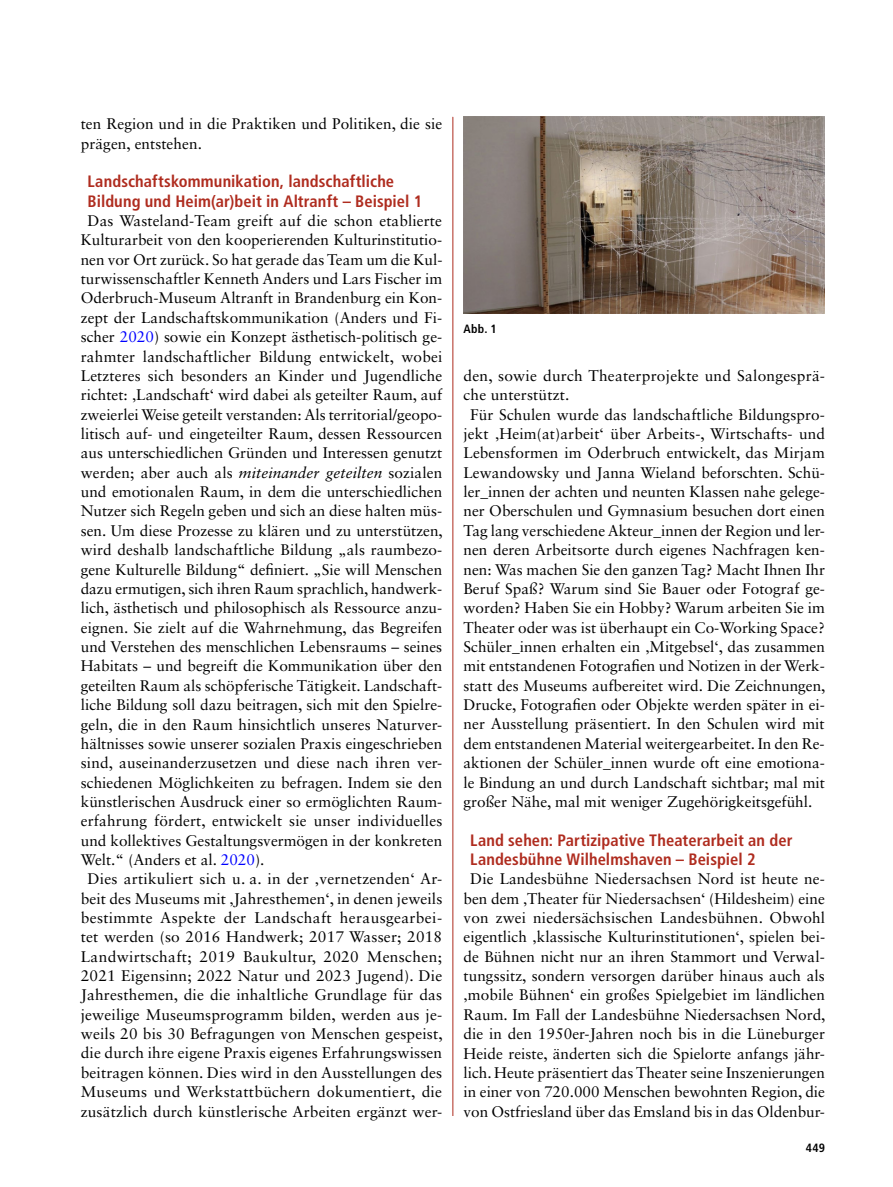
<style>
.page{position:relative;width:893px;height:1187px;background:#fff}
.page>*{position:absolute;margin:0;border:0;box-sizing:border-box;transform-origin:0 0}
.t1{font:700 condensed 16.5px/19.4px "Frutiger";letter-spacing:.005em;color:#af2c1f}
.t2{font:15.3px/19.4px "Sabon LT Std";color:#000}
.t3{font:15.3px "Sabon LT Std";letter-spacing:.02em;color:#000}
.t4{font:15.3px "Sabon LT Std";letter-spacing:.025em;color:#000}
.t5{font:700 condensed 12px "Frutiger";letter-spacing:.025em;color:#000}
.s1{color:#00f}
.s2{font-style:italic}
</style>
<div class="page">
<hr style="left:453px;top:117px;width:1px;height:999px;background:#af2c1f">
<img style="left:463px;top:117px;width:362px;height:196px">
<p class="t2" style="left:81px;top:114px;width:363px">ten Region und in die Praktiken und Politiken, die sie prägen, entstehen.</p>
<p class="t1" style="left:88px;top:172px;width:336px">Landschaftskommunikation, landschaftliche<br>Bildung und Heim(ar)beit in Altranft – Beispiel 1</p>
<p class="t2" style="left:88px;top:211px;width:356px">Das Wasteland-Team greift auf die schon etablierte</p>
<p class="t2" style="left:81px;top:230px;width:363px">Kulturarbeit von den kooperierenden Kulturinstitutio‑</p>
<p class="t2" style="left:81px;top:249px;width:363px">nen vor Ort zurück. So hat gerade das Team um die Kul‑</p>
<p class="t2" style="left:81px;top:269px;width:363px">turwissenschaftler Kenneth Anders und Lars Fischer im</p>
<p class="t2" style="left:81px;top:288px;width:363px">Oderbruch-Museum Altranft in Brandenburg ein Kon‑</p>
<p class="t2" style="left:81px;top:307px;width:363px">zept der Landschaftskommunikation (Anders und Fi‑</p>
<p class="t2" style="left:81px;top:327px;width:363px">scher <span class="s1">2020</span>) sowie ein Konzept ästhetisch-politisch ge‑</p>
<p class="t2" style="left:81px;top:346px;width:363px">rahmter landschaftlicher Bildung entwickelt, wobei</p>
<p class="t2" style="left:81px;top:366px;width:363px">Letzteres sich besonders an Kinder und Jugendliche</p>
<p class="t2" style="left:81px;top:385px;width:363px">richtet: ‚Landschaft‘ wird dabei als geteilter Raum, auf</p>
<p class="t2" style="left:81px;top:404px;width:363px">zweierlei Weise geteilt verstanden: Als territorial/geopo‑</p>
<p class="t2" style="left:81px;top:424px;width:363px">litisch auf- und eingeteilter Raum, dessen Ressourcen</p>
<p class="t2" style="left:81px;top:443px;width:363px">aus unterschiedlichen Gründen und Interessen genutzt</p>
<p class="t2" style="left:81px;top:462px;width:363px">werden; aber auch als <span class="s2">miteinander geteilten</span> sozialen</p>
<p class="t2" style="left:81px;top:482px;width:363px">und emotionalen Raum, in dem die unterschiedlichen</p>
<p class="t2" style="left:81px;top:501px;width:363px">Nutzer sich Regeln geben und sich an diese halten müs‑</p>
<p class="t2" style="left:81px;top:520px;width:363px">sen. Um diese Prozesse zu klären und zu unterstützen,</p>
<p class="t2" style="left:81px;top:540px;width:363px">wird deshalb landschaftliche Bildung „als raumbezo‑</p>
<p class="t2" style="left:81px;top:559px;width:363px">gene Kulturelle Bildung“ definiert. „Sie will Menschen</p>
<p class="t2" style="left:81px;top:578px;width:363px">dazu ermutigen, sich ihren Raum sprachlich, handwerk‑</p>
<p class="t2" style="left:81px;top:598px;width:363px">lich, ästhetisch und philosophisch als Ressource anzu‑</p>
<p class="t2" style="left:81px;top:617px;width:363px">eignen. Sie zielt auf die Wahrnehmung, das Begreifen</p>
<p class="t2" style="left:81px;top:637px;width:363px">und Verstehen des menschlichen Lebensraums – seines</p>
<p class="t2" style="left:81px;top:656px;width:363px">Habitats – und begreift die Kommunikation über den</p>
<p class="t2" style="left:81px;top:675px;width:363px">geteilten Raum als schöpferische Tätigkeit. Landschaft‑</p>
<p class="t2" style="left:81px;top:695px;width:363px">liche Bildung soll dazu beitragen, sich mit den Spielre‑</p>
<p class="t2" style="left:81px;top:714px;width:363px">geln, die in den Raum hinsichtlich unseres Naturver‑</p>
<p class="t2" style="left:81px;top:733px;width:363px">hältnisses sowie unserer sozialen Praxis eingeschrieben</p>
<p class="t2" style="left:81px;top:753px;width:363px">sind, auseinanderzusetzen und diese nach ihren ver‑</p>
<p class="t2" style="left:81px;top:772px;width:363px">schiedenen Möglichkeiten zu befragen. Indem sie den</p>
<p class="t2" style="left:81px;top:791px;width:363px">künstlerischen Ausdruck einer so ermöglichten Raum‑</p>
<p class="t2" style="left:81px;top:811px;width:363px">erfahrung fördert, entwickelt sie unser individuelles</p>
<p class="t2" style="left:81px;top:830px;width:363px">und kollektives Gestaltungsvermögen in der konkreten</p>
<p class="t2" style="left:81px;top:849px;width:185px">Welt.“ (Anders et al. <span class="s1">2020</span>).</p>
<p class="t2" style="left:88px;top:869px;width:356px">Dies artikuliert sich u. a. in der ‚vernetzenden‘ Ar‑</p>
<p class="t2" style="left:81px;top:888px;width:363px">beit des Museums mit ‚Jahresthemen‘, in denen jeweils</p>
<p class="t4" style="left:81px;top:908px;width:363px">bestimmte Aspekte der Landschaft herausgearbei‑</p>
<p class="t2" style="left:81px;top:927px;width:363px">tet werden (so 2016 Handwerk; 2017 Wasser; 2018</p>
<p class="t3" style="left:81px;top:947px;width:363px">Landwirtschaft; 2019 Baukultur, 2020 Menschen;</p>
<p class="t2" style="left:81px;top:965px;width:363px">2021 Eigensinn; 2022 Natur und 2023 Jugend). Die</p>
<p class="t2" style="left:81px;top:985px;width:363px">Jahresthemen, die die inhaltliche Grundlage für das</p>
<p class="t2" style="left:81px;top:1004px;width:363px">jeweilige Museumsprogramm bilden, werden aus je‑</p>
<p class="t2" style="left:81px;top:1023px;width:363px">weils 20 bis 30 Befragungen von Menschen gespeist,</p>
<p class="t2" style="left:81px;top:1043px;width:363px">die durch ihre eigene Praxis eigenes Erfahrungswissen</p>
<p class="t2" style="left:81px;top:1062px;width:363px">beitragen können. Dies wird in den Ausstellungen des</p>
<p class="t3" style="left:81px;top:1082px;width:363px">Museums und Werkstattbüchern dokumentiert, die</p>
<p class="t2" style="left:81px;top:1101px;width:363px">zusätzlich durch künstlerische Arbeiten ergänzt wer‑</p>
<p class="t5" style="left:463px;top:321px;width:35px">Abb. 1</p>
<p class="t2" style="left:463px;top:365px;width:363px">den, sowie durch Theaterprojekte und Salongesprä‑</p>
<p class="t2" style="left:463px;top:385px;width:107px">che unterstützt.</p>
<p class="t2" style="left:470px;top:404px;width:356px">Für Schulen wurde das landschaftliche Bildungspro‑</p>
<p class="t2" style="left:463px;top:424px;width:363px">jekt ‚Heim(at)arbeit‘ über Arbeits‑, Wirtschafts- und</p>
<p class="t2" style="left:463px;top:443px;width:363px">Lebensformen im Oderbruch entwickelt, das Mirjam</p>
<p class="t2" style="left:463px;top:462px;width:363px">Lewandowsky und Janna Wieland beforschten. Schü‑</p>
<p class="t2" style="left:463px;top:482px;width:363px">ler_innen der achten und neunten Klassen nahe gelege‑</p>
<p class="t2" style="left:463px;top:501px;width:363px">ner Oberschulen und Gymnasium besuchen dort einen</p>
<p class="t2" style="left:463px;top:520px;width:363px">Tag lang verschiedene Akteur_innen der Region und ler‑</p>
<p class="t2" style="left:463px;top:540px;width:363px">nen deren Arbeitsorte durch eigenes Nachfragen ken‑</p>
<p class="t2" style="left:463px;top:559px;width:363px">nen: Was machen Sie den ganzen Tag? Macht Ihnen Ihr</p>
<p class="t2" style="left:463px;top:578px;width:363px">Beruf Spaß? Warum sind Sie Bauer oder Fotograf ge‑</p>
<p class="t2" style="left:463px;top:598px;width:363px">worden? Haben Sie ein Hobby? Warum arbeiten Sie im</p>
<p class="t2" style="left:463px;top:617px;width:363px">Theater oder was ist überhaupt ein Co-Working Space?</p>
<p class="t2" style="left:463px;top:636px;width:363px">Schüler_innen erhalten ein ‚Mitgebsel‘, das zusammen</p>
<p class="t2" style="left:463px;top:656px;width:363px">mit entstandenen Fotografien und Notizen in der Werk‑</p>
<p class="t2" style="left:463px;top:675px;width:364px">statt des Museums aufbereitet wird. Die Zeichnungen,</p>
<p class="t2" style="left:463px;top:695px;width:363px">Drucke, Fotografien oder Objekte werden später in ei‑</p>
<p class="t2" style="left:463px;top:714px;width:363px">ner Ausstellung präsentiert. In den Schulen wird mit</p>
<p class="t2" style="left:463px;top:733px;width:363px">dem entstandenen Material weitergearbeitet. In den Re‑</p>
<p class="t2" style="left:463px;top:753px;width:363px">aktionen der Schüler_innen wurde oft eine emotiona‑</p>
<p class="t2" style="left:463px;top:772px;width:363px">le Bindung an und durch Landschaft sichtbar; mal mit</p>
<p class="t2" style="left:463px;top:791px;width:350px">großer Nähe, mal mit weniger Zugehörigkeitsgefühl.</p>
<p class="t1" style="left:470px;top:830px;width:324px">Land sehen: Partizipative Theaterarbeit an der<br>Landesbühne Wilhelmshaven – Beispiel 2</p>
<p class="t2" style="left:463px;top:869px;width:363px;text-align:center">Die Landesbühne Niedersachsen Nord ist heute ne‑ ben dem ‚Theater für Niedersachsen‘ (Hildesheim) eine von zwei niedersächsischen Landesbühnen. Obwohl eigentlich ‚klassische Kulturinstitutionen‘, spielen bei‑ de Bühnen nicht nur an ihren Stammort und Verwal‑ tungssitz, sondern versorgen darüber hinaus auch als ‚mobile Bühnen‘ ein großes Spielgebiet im ländlichen Raum. Im Fall der Landesbühne Niedersachsen Nord, die in den 1950er-Jahren noch bis in die Lüneburger Heide reiste, änderten sich die Spielorte anfangs jähr‑ lich. Heute präsentiert das Theater seine Inszenierungen in einer von 720.000 Menschen bewohnten Region, die von Ostfriesland über das Emsland bis in das Oldenbur‑</p>
<p class="t5" style="left:806px;top:1140px;width:21px">449</p>
</div>
